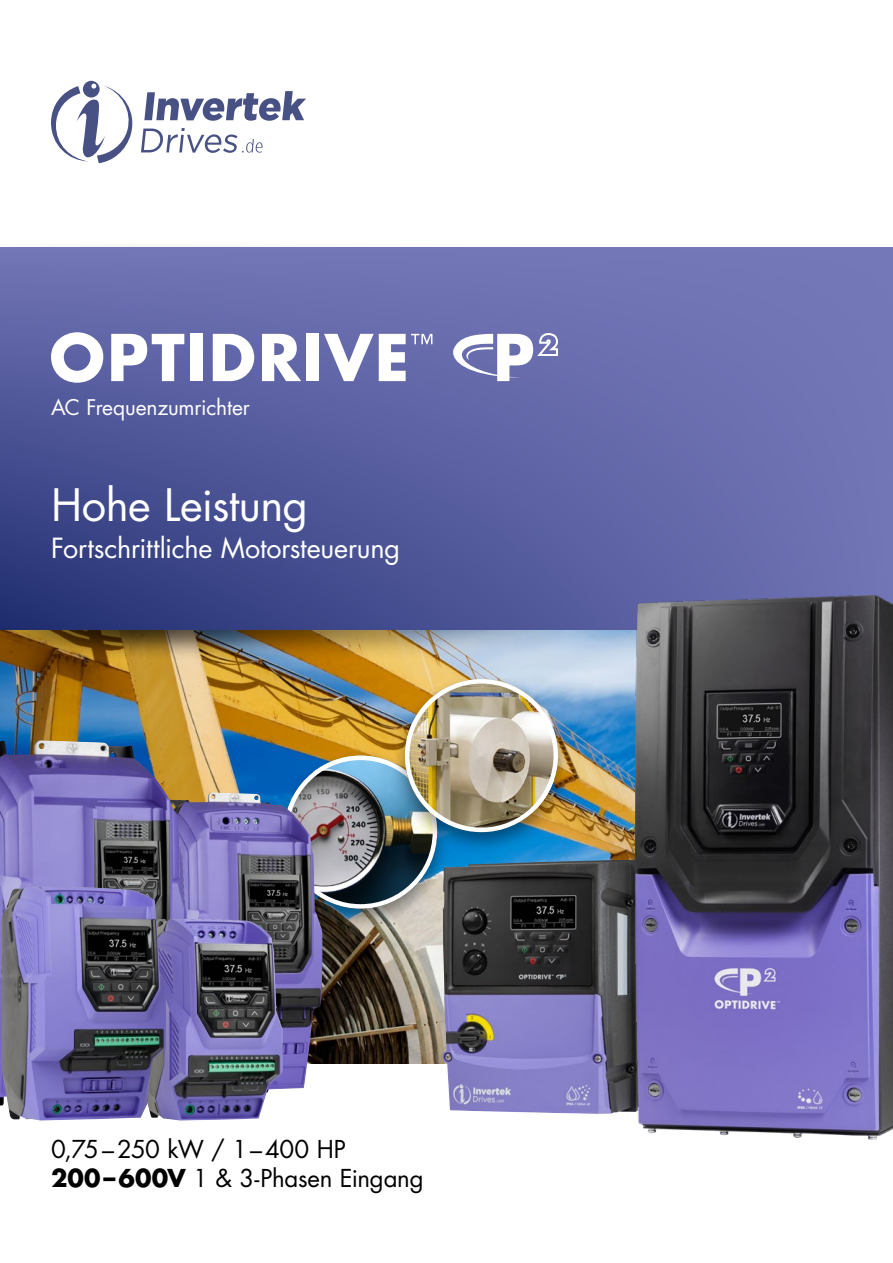
<style>
.page{position:relative;width:893px;height:1263px;background:#fff}
.page>*{position:absolute;margin:0;border:0;box-sizing:border-box;transform-origin:0 0}
.t1{font:43.5px "Futura Std";letter-spacing:-.01em;color:#fff}
.t2{font:27px "Futura Std";letter-spacing:-.005em;color:#fff}
.t3{font:24px "Futura Std";letter-spacing:-.015em;color:#000}
.t4{font:21px "Futura Std";letter-spacing:-.01em;color:#fff}
.s1{font-weight:700}
</style>
<div class="page">
<img style="left:0;top:661px;width:636px;height:402px">
<div style="left:270px;top:750px;width:181px;height:181px;background:#000;opacity:.4"></div>
<img style="left:284px;top:755px;width:153px;height:154px;border-radius:77px">
<div style="left:391px;top:673px;width:181px;height:182px;background:#000;opacity:.4"></div>
<img style="left:405px;top:679px;width:153px;height:153px;border-radius:77px">
<div style="left:405px;top:679px;width:153px;height:153px;border:4px solid #fff;border-radius:50%"></div>
<div style="left:0;top:241px;width:893px;height:420px;background:#000;opacity:.75"></div>
<svg style="left:0;top:247px;width:893px;height:382px;background:#5c62a4"></svg>
<img style="left:186px;top:792px;width:136px;height:297px">
<img style="left:0;top:740px;width:186px;height:366px">
<img style="left:166px;top:919px;width:117px;height:201px">
<img style="left:2px;top:887px;width:164px;height:233px">
<img style="left:442px;top:859px;width:194px;height:255px">
<img style="left:636px;top:596px;width:257px;height:544px">
<svg style="left:324px;top:334px;width:108px;height:47px"></svg>
<div style="left:307px;top:334px;width:12px;height:47px;background:#fff"></div>
<svg style="left:262px;top:334px;width:39px;height:47px"></svg>
<svg style="left:213px;top:334px;width:41px;height:47px"></svg>
<div style="left:190px;top:334px;width:13px;height:47px;background:#fff"></div>
<svg style="left:111px;top:334px;width:73px;height:47px"></svg>
<svg style="left:51px;top:332px;width:52px;height:51px"></svg>
<svg style="left:451px;top:333px;width:107px;height:48px"></svg>
<svg style="left:51px;top:81px;width:255px;height:82px"></svg>
<p class="t4" style="left:51px;top:393px;width:200px">AC Frequenzumrichter</p>
<p class="t1" style="left:51px;top:477px;width:259px">Hohe Leistung</p>
<p class="t2" style="left:51px;top:531px;width:351px">Fortschrittliche Motorsteuerung</p>
<p class="t3" style="left:51px;top:1134px;width:296px">0,75–250 kW / 1–400 HP</p>
<p class="t3" style="left:51px;top:1163px;width:374px"><span class="s1">200–600V</span> 1 &amp; 3-Phasen Eingang</p>
</div>
